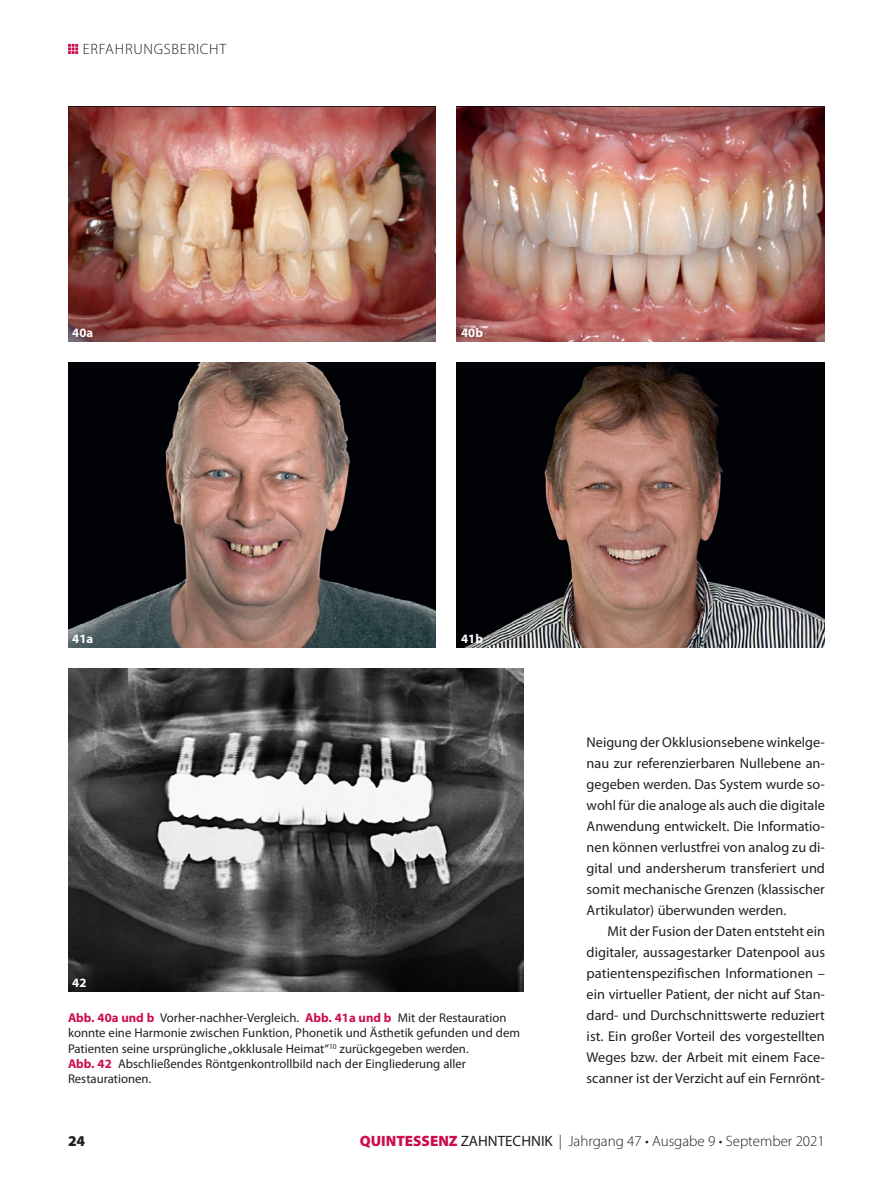
<style>
.page{position:relative;width:893px;height:1191px;background:#fff}
.page>*{position:absolute;margin:0;border:0;box-sizing:border-box;transform-origin:0 0}
.t1{font:300 15px "Myriad Pro";color:#231f20}
.t2{font:300 15px "Myriad Pro";letter-spacing:.05em;color:#231f20}
.t3{font:900 15px "Myriad Pro";color:#231f20}
.t4{font:14.25px/21px "Myriad Pro";color:#231f20;text-align:justify}
.t5{font:12.75px/15.3px "Myriad Pro";color:#231f20}
.t6{font:700 12.75px "Myriad Pro";color:#fff}
.s1{font-weight:700;color:#cc0d4d}
.s2{font-weight:900;color:#cc0d4d}
.s3{font-weight:400}
</style>
<div class="page">
<svg style="left:68px;top:44px;width:10px;height:10px"></svg>
<img style="left:68px;top:106px;width:368px;height:236px">
<img style="left:457px;top:106px;width:368px;height:236px">
<img style="left:68px;top:363px;width:368px;height:285px">
<img style="left:457px;top:363px;width:368px;height:285px">
<img style="left:68px;top:669px;width:456px;height:322px">
<p class="t2" style="left:83px;top:41px;width:145px">Erfahrungsbericht</p>
<p class="t6" style="left:72px;top:326px;width:22px">40a</p>
<p class="t6" style="left:461px;top:326px;width:23px">40b</p>
<p class="t6" style="left:72px;top:632px;width:22px">41a</p>
<p class="t6" style="left:461px;top:632px;width:23px">41b</p>
<p class="t6" style="left:72px;top:975px;width:16px">42</p>
<p class="t5" style="left:68px;top:1010px;width:453px"><span class="s1">Abb. 40a und b</span> Vorher-nachher-Vergleich. <span class="s1">Abb. 41a und b</span> Mit der Restauration konnte eine Harmonie zwischen Funktion, Phonetik und Ästhetik gefunden und dem Patienten seine ursprüngliche „okklusale Heimat“<sup>10</sup> zurückgegeben werden.<br><span class="s1">Abb. 42</span> Abschließendes Röntgenkontrollbild nach der Eingliederung aller Restaurationen.</p>
<p class="t4" style="left:587px;top:732px;width:240px">Neigung der Okklusionsebene winkelge&shy;nau zur referenzierbaren Nullebene an&shy;gegeben werden. Das System wurde so&shy;wohl für die analoge als auch die digitale Anwendung entwickelt. Die Informatio&shy;nen können verlustfrei von analog zu di&shy;gital und andersherum transferiert und somit mechanische Grenzen (klassischer Artikulator) überwunden werden.</p>
<p class="t4" style="left:587px;top:921px;width:240px;text-indent:21px">Mit der Fusion der Daten entsteht ein digitaler, aussagestarker Datenpool aus patientenspezifischen Informationen – ein virtueller Patient, der nicht auf Stan&shy;dard- und Durchschnittswerte reduziert ist. Ein großer Vorteil des vorgestellten Weges bzw. der Arbeit mit einem Face&shy;scanner ist der Verzicht auf ein Fernrönt-</p>
<p class="t3" style="left:68px;top:1132px;width:19px">24</p>
<p class="t1" style="left:360px;top:1133px;width:467px"><span class="s2">QUINTESSENZ</span> <span class="s3">ZAHNTECHNIK</span> | Jahrgang 47 • Ausgabe 9 • September 2021</p>
</div>
